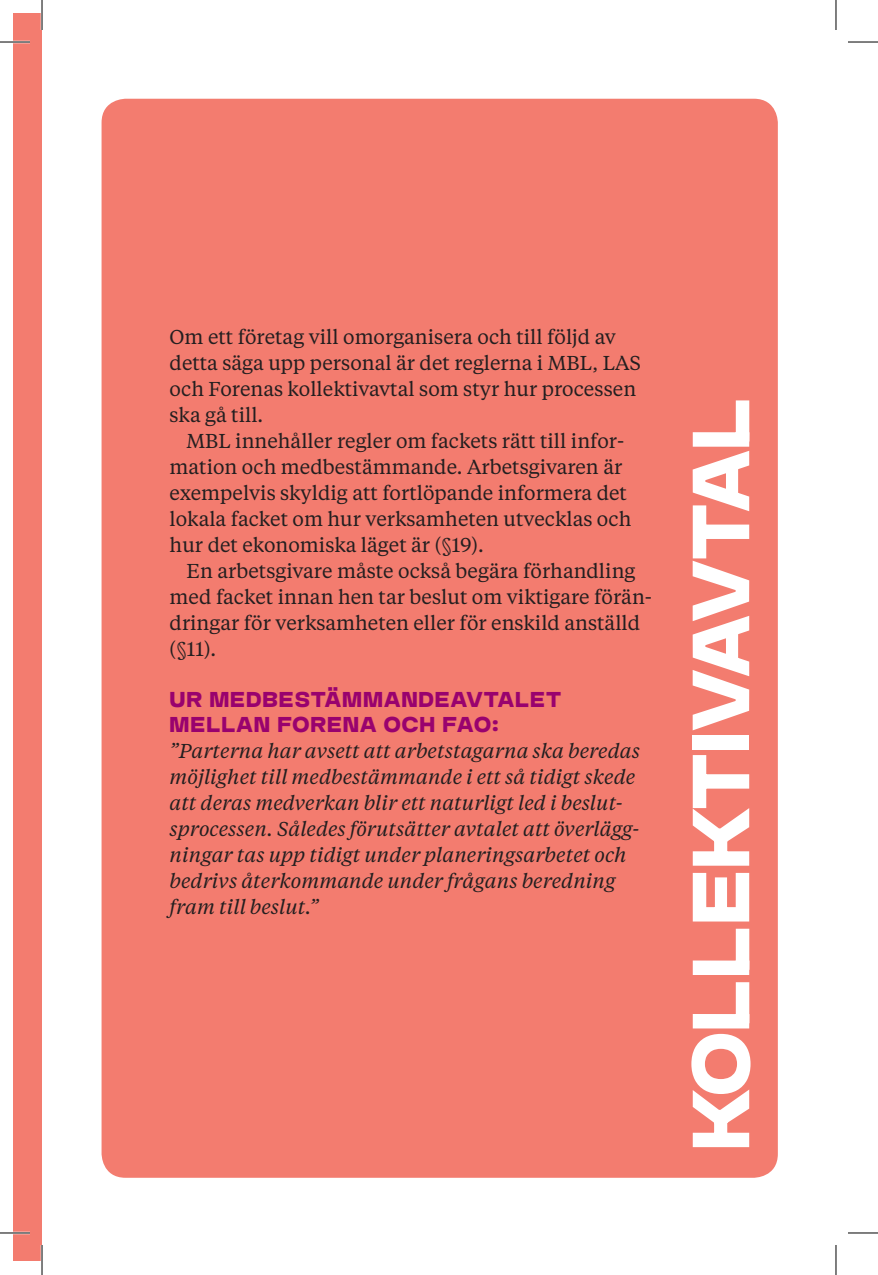
<style>
.page{position:relative;width:878px;height:1275px;background:#fff}
.page>*{position:absolute;margin:0;border:0;box-sizing:border-box;transform-origin:0 0}
.t1{font:90px "Forena";color:#fff}
.t2{font:24px/25px "Forena";letter-spacing:.04em;color:#99026e}
.t3{font:20px/26px "Tiempos Text";color:#231f20}
.t4{font:italic 20px/26px "Tiempos Text";color:#231f20}
</style>
<div class="page">
<div style="left:102px;top:99px;width:676px;height:1078px;background:#f37c6f;border-radius:24px"></div>
<div style="left:14px;top:14px;width:28px;height:1247px;background:#f37c6f"></div>
<hr style="left:0;top:41px;width:30px;height:2px;background:#fff">
<hr style="left:0;top:1231px;width:30px;height:3px;background:#fff">
<hr style="left:41px;top:0;width:2px;height:30px;background:#fff">
<hr style="left:41px;top:1245px;width:2px;height:30px;background:#fff">
<hr style="left:0;top:42px;width:30px;height:1px;background:#000">
<hr style="left:848px;top:42px;width:30px;height:1px;background:#000">
<hr style="left:0;top:1232px;width:30px;height:1px;background:#000">
<hr style="left:848px;top:1232px;width:30px;height:1px;background:#000">
<hr style="left:42px;top:0;width:1px;height:30px;background:#000">
<hr style="left:42px;top:1245px;width:1px;height:30px;background:#000">
<hr style="left:835px;top:0;width:1px;height:30px;background:#000">
<hr style="left:835px;top:1245px;width:1px;height:30px;background:#000">
<p class="t3" style="left:170px;top:323px;width:473px">Om ett företag vill omorganisera och till följd av detta säga upp personal är det reglerna i MBL, LAS och Forenas kollektivavtal som styr hur processen ska gå till.</p>
<p class="t3" style="left:170px;top:427px;width:463px;text-indent:17px">MBL innehåller regler om fackets rätt till infor&shy;mation och medbestämmande. Arbetsgivaren är exempelvis skyldig att fortlöpande informera det lokala facket om hur verksamheten utvecklas och hur det ekonomiska läget är (§19).</p>
<p class="t3" style="left:170px;top:557px;width:484px;text-indent:17px">En arbetsgivare måste också begära förhandling med facket innan hen tar beslut om viktigare förän&shy;dringar för verksamheten eller för enskild anställd (§11).</p>
<p class="t2" style="left:170px;top:686px;width:393px">UR MEDBESTÄMMANDEAVTALET<br>MELLAN FORENA OCH FAO:</p>
<p class="t4" style="left:170px;top:737px;width:472px">”Parterna har avsett att arbetstagarna ska beredas möjlighet till medbestämmande i ett så tidigt skede att deras medverkan blir ett naturligt led i beslut&shy;sprocessen. Således förutsätter avtalet att överlägg&shy;ningar tas upp tidigt under planeringsarbetet och bedrivs återkommande under frågans beredning fram till beslut.”</p>
<h1 class="t1" style="left:671px;top:1150px;width:755px;rotate:-90deg">KOLLEKTIVAVTAL</h1>
</div>
